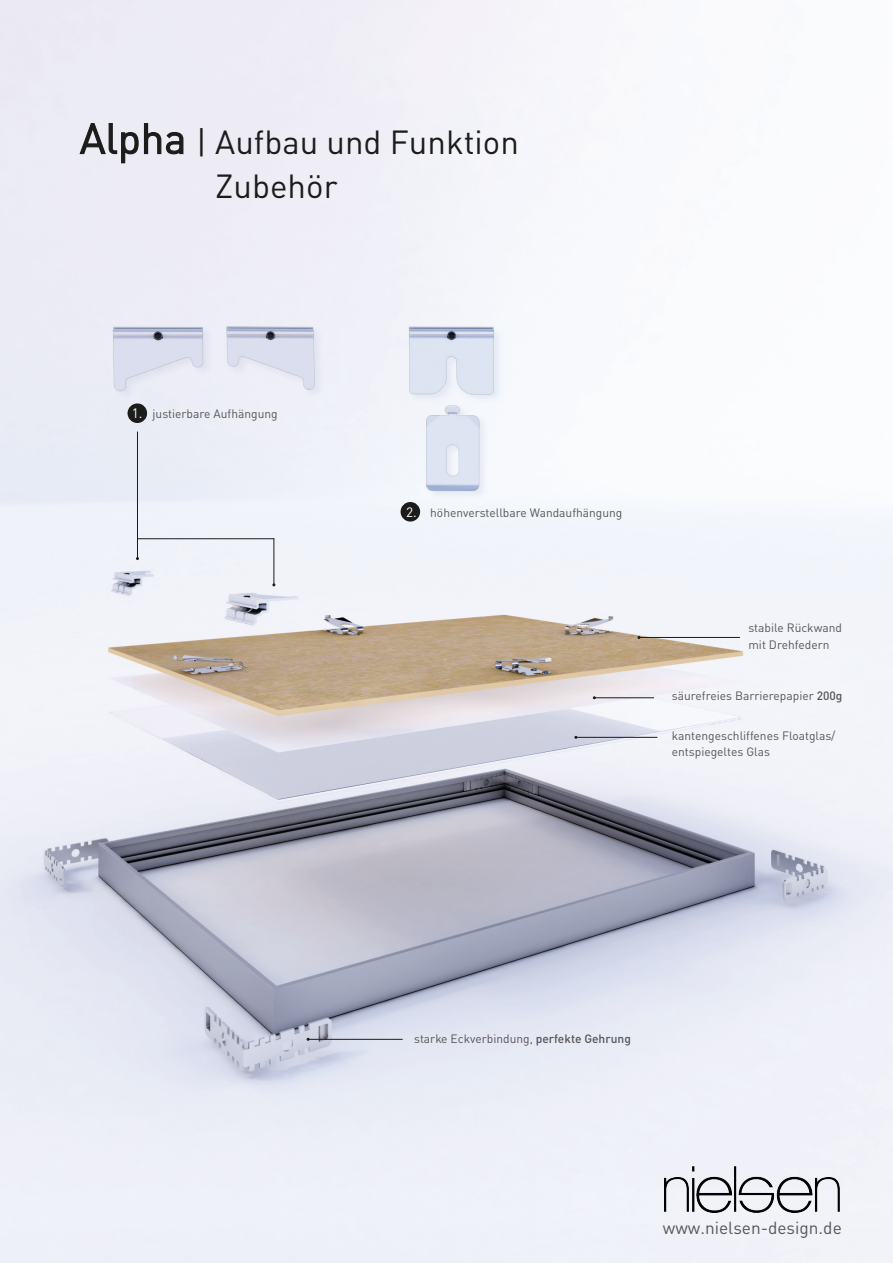
<style>
.page{position:relative;width:893px;height:1263px;background:#fff}
.page>*{position:absolute;margin:0;border:0;box-sizing:border-box;transform-origin:0 0}
.t1{font:33px/44px "DIN Pro";color:#1c1c1b}
.t2{font:17.25px "DIN Pro";color:#575656}
.t3{font:12px/16.5px "DIN Pro";color:#575656}
.s1{font-size:42px}
.s2{font-size:13.5px;color:#fff}
.s3{font-weight:500}
</style>
<div class="page">
<img style="left:0;top:0;width:893px;height:1263px">
<div style="left:128px;top:403px;width:19px;height:20px;background:#1c1c1b;border-radius:50%"></div>
<hr style="left:137px;top:432px;width:1px;height:126px;background:#1c1c1b">
<hr style="left:138px;top:538px;width:136px;height:1px;background:#1c1c1b">
<hr style="left:274px;top:538px;width:1px;height:47px;background:#1c1c1b">
<hr style="left:639px;top:637px;width:101px;height:1px;background:#1c1c1b">
<hr style="left:308px;top:1039px;width:95px;height:1px;background:#1c1c1b">
<hr style="left:594px;top:697px;width:60px;height:1px;background:#1c1c1b">
<hr style="left:576px;top:737px;width:81px;height:1px;background:#1c1c1b">
<div style="left:401px;top:502px;width:19px;height:20px;background:#1c1c1b;border-radius:50%"></div>
<img style="left:665px;top:1166px;width:175px;height:47px">
<h1 class="t1" style="left:215px;top:116px;width:305px;text-indent:-135px"><span class="s1">Alpha</span> | Aufbau und Funktion<br>Zubehör</h1>
<p class="t3" style="left:132px;top:404px;width:147px"><span class="s2">1.</span> justierbare Aufhängung</p>
<p class="t3" style="left:406px;top:503px;width:218px"><span class="s2">2.</span> höhenverstellbare Wandaufhängung</p>
<p class="t3" style="left:748px;top:619px;width:95px">stabile Rückwand mit Drehfedern</p>
<p class="t3" style="left:672px;top:686px;width:172px">säurefreies Barrierepapier <span class="s3">200g</span></p>
<p class="t3" style="left:672px;top:726px;width:165px">kantengeschliffenes Floatglas/ entspiegeltes Glas</p>
<p class="t3" style="left:414px;top:1029px;width:218px">starke Eckverbindung, <span class="s3">perfekte Gehrung</span></p>
<h2 class="t2" style="left:663px;top:1214px;width:180px">www.nielsen-design.de</h2>
</div>
